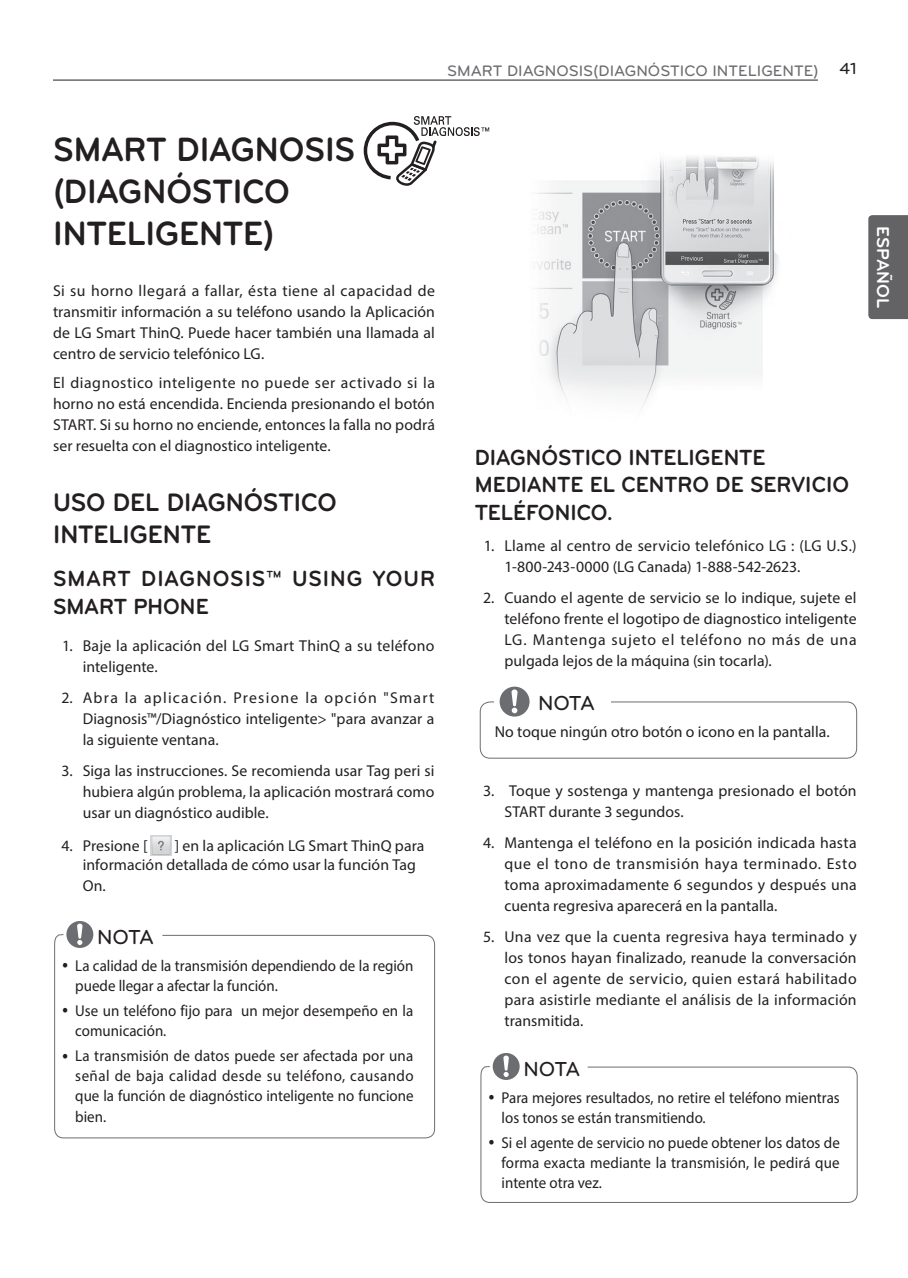
<style>
.page{position:relative;width:908px;height:1278px;background:#fff}
.page>*{position:absolute;margin:0;border:0;box-sizing:border-box;transform-origin:0 0}
.t1{font:700 35px/42px "Bryant LG";letter-spacing:-.01em;color:#231f20;scale:.95 1}
.t2{font:700 26.25px/31.5px "Bryant LG";letter-spacing:-.005em;color:#231f20;scale:.95 1}
.t3{font:700 22.75px/27.3px "Bryant LG";color:#231f20;scale:.95 1}
.t4{font:700 22.75px/27.3px "Bryant LG";letter-spacing:.035em;color:#231f20;scale:.95 1}
.t5{font:500 21px "Bryant LG";letter-spacing:-.05em;color:#231f20}
.t6{font:700 17.85px "Bryant LG";color:#fff}
.t7{font:500 16.62px "Bryant LG";color:#231f20}
.t8{font:15.75px/21px "Myriad Pro";letter-spacing:.005em;color:#231f20;text-align:justify}
.t9{font:15.75px/20.1px "Myriad Pro";letter-spacing:.005em;color:#231f20;scale:.95 1}
.t10{font:500 15.75px "Bryant LG";color:#6c6d70}
</style>
<div class="page">
<hr style="left:53px;top:80px;width:765px;height:1px;background:#231f20">
<div style="left:868px;top:215px;width:40px;height:104px;background:#636366"></div>
<img style="left:151px;top:836px;width:20px;height:19px">
<svg style="left:54px;top:933px;width:381px;height:205px"></svg>
<svg style="left:66px;top:921px;width:27px;height:26px"></svg>
<svg style="left:480px;top:1065px;width:378px;height:138px"></svg>
<svg style="left:493px;top:1053px;width:27px;height:26px"></svg>
<svg style="left:364px;top:116px;width:125px;height:70px"></svg>
<img style="left:535px;top:156px;width:244px;height:254px">
<div style="left:480px;top:701px;width:377px;height:57px;border:1px solid #6c6d70;border-radius:10px"></div>
<div style="left:495px;top:686px;width:116px;height:34px;background:#fff"></div>
<svg style="left:500px;top:686px;width:30px;height:30px"></svg>
<svg style="left:63px;top:963px;width:5px;height:4px"></svg>
<svg style="left:63px;top:1008px;width:5px;height:4px"></svg>
<svg style="left:63px;top:1053px;width:4px;height:5px"></svg>
<svg style="left:489px;top:1095px;width:5px;height:4px"></svg>
<svg style="left:489px;top:1140px;width:5px;height:4px"></svg>
<p class="t10" style="left:447px;top:61px;width:373px">SMART DIAGNOSIS(DIAGNÓSTICO INTELIGENTE)</p>
<p class="t7" style="left:840px;top:58px;width:19px">41</p>
<h1 class="t1" style="left:53px;top:129px;width:320px">SMART DIAGNOSIS (DIAGNÓSTICO<br>INTELIGENTE)</h1>
<p class="t8" style="left:53px;top:280px;width:383px">Si su horno llegará a fallar, ésta tiene al capacidad de transmitir información a su teléfono usando la Aplicación de LG Smart ThinQ. Puede hacer también una llamada al centro de servicio telefónico LG.</p>
<p class="t8" style="left:53px;top:371px;width:383px">El diagnostico inteligente no puede ser activado si la horno no está encendida. Encienda presionando el botón START. Si su horno no enciende, entonces la falla no podrá ser resuelta con el diagnostico inteligente.</p>
<h2 class="t2" style="left:53px;top:487px;width:300px">USO DEL DIAGNÓSTICO<br>INTELIGENTE</h2>
<h3 class="t4" style="left:53px;top:565px;width:404px">SMART DIAGNOSIS™ USING YOUR<br>SMART PHONE</h3>
<p class="t8" style="left:83px;top:635px;width:353px;text-indent:-21px">1. Baje la aplicación del LG Smart ThinQ a su teléfono inteligente.</p>
<p class="t8" style="left:83px;top:687px;width:353px;text-indent:-21px">2. Abra la aplicación. Presione la opción "Smart Diagnosis™/Diagnóstico inteligente&gt; "para avanzar a la siguiente ventana.</p>
<p class="t8" style="left:83px;top:760px;width:353px;text-indent:-21px">3. Siga las instrucciones. Se recomienda usar Tag peri si hubiera algún problema, la aplicación mostrará como usar un diagnóstico audible.</p>
<p class="t8" style="left:61px;top:835px;width:88px">4. Presione [</p>
<h3 class="t3" style="left:475px;top:443px;width:396px">DIAGNÓSTICO INTELIGENTE<br>MEDIANTE EL CENTRO DE SERVICIO<br>TELÉFONICO.</h3>
<p class="t8" style="left:504px;top:535px;width:354px;text-indent:-21px">1. Llame al centro de servicio telefónico LG : (LG U.S.)<br>1-800-243-0000 (LG Canada) 1-888-542-2623.</p>
<p class="t8" style="left:504px;top:587px;width:354px;text-indent:-21px">2. Cuando el agente de servicio se lo indique, sujete el teléfono frente el logotipo de diagnostico inteligente LG. Mantenga sujeto el teléfono no más de una pulgada lejos de la máquina (sin tocarla).</p>
<h3 class="t5" style="left:538px;top:690px;width:58px">NOTA</h3>
<p class="t8" style="left:495px;top:720px;width:337px">No toque ningún otro botón o icono en la pantalla.</p>
<p class="t8" style="left:504px;top:780px;width:354px;text-indent:-21px">3. Toque y sostenga y mantenga presionado el botón<br>START durante 3 segundos.</p>
<p class="t8" style="left:504px;top:832px;width:354px;text-indent:-21px">4. Mantenga el teléfono en la posición indicada hasta que el tono de transmisión haya terminado. Esto toma aproximadamente 6 segundos y después una cuenta regresiva aparecerá en la pantalla.</p>
<p class="t8" style="left:504px;top:926px;width:354px;text-indent:-21px">5. Una vez que la cuenta regresiva haya terminado y los tonos hayan finalizado, reanude la conversación con el agente de servicio, quien estará habilitado para asistirle mediante el análisis de la información transmitida.</p>
<p class="t8" style="left:83px;top:836px;width:343px;line-height:19.1px;text-indent:92px">] en la aplicación LG Smart ThinQ para información detallada de cómo usar la función Tag</p>
<p class="t8" style="left:83px;top:875px;width:25px">On.</p>
<h3 class="t5" style="left:97px;top:923px;width:58px">NOTA</h3>
<p class="t9" style="left:75px;top:954px;width:357px">La calidad de la transmisión dependiendo de la región puede llegar a afectar la función.</p>
<p class="t9" style="left:75px;top:1000px;width:357px">Use un teléfono fijo para un mejor desempeño en la comunicación.</p>
<p class="t9" style="left:75px;top:1045px;width:358px;text-align:justify">La transmisión de datos puede ser afectada por una señal de baja calidad desde su teléfono, causando que la función de diagnóstico inteligente no funcione bien.</p>
<h3 class="t5" style="left:523px;top:1055px;width:58px">NOTA</h3>
<p class="t9" style="left:502px;top:1086px;width:358px">Para mejores resultados, no retire el teléfono mientras los tonos se están transmitiendo.</p>
<p class="t9" style="left:502px;top:1132px;width:357px;text-align:justify">Si el agente de servicio no puede obtener los datos de forma exacta mediante la transmisión, le pedirá que intente otra vez.</p>
<p class="t6" style="left:894px;top:226px;width:83px;rotate:90deg">ESPAÑOL</p>
</div>
